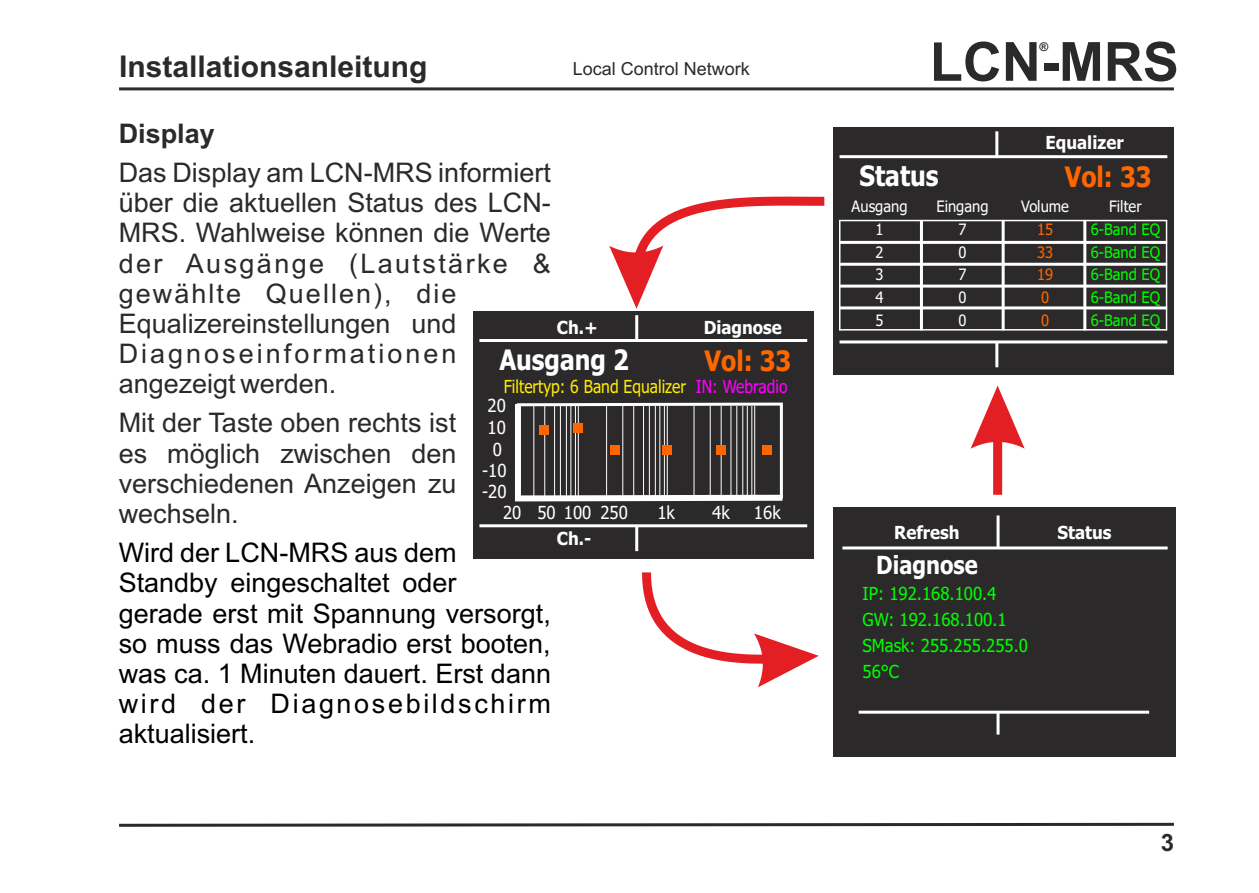
<style>
.page{position:relative;width:1259px;height:893px;background:#fff}
.page>*{position:absolute;margin:0;border:0;box-sizing:border-box;transform-origin:0 0}
.t1{font:700 54px "Arial";color:#2b2929}
.t2{font:700 30px "Arial";color:#2b2929}
.t3{font:700 28.2px "Tahoma";color:#fff;scale:.87 1}
.t4{font:700 28.2px "Tahoma";color:#f60;scale:.87 1}
.t5{font:27px/30.3px "Arial";color:#2b2929}
.t6{font:27px/30.3px "Arial";color:#000}
.t7{font:700 27px "Arial";color:#2b2929}
.t8{font:700 24.9px "Tahoma";color:#fff;scale:.87 1}
.t9{font:700 24px "Arial";color:#2b2929}
.t10{font:18px/26.1px "Tahoma";color:#0f0;scale:.93 1}
.t11{font:700 18px "Tahoma";color:#fff;scale:.93 1}
.t12{font:18px "Tahoma";color:#ffed00;scale:.87 1}
.t13{font:18px/22.2px "Tahoma";color:#fff;scale:.93 1}
.t14{font:18px "Arial";color:#2b2929}
.t15{font:15.6px/22.8px "Tahoma";color:#0f0;text-align:justify;scale:.93 1}
.t16{font:15.6px/22.8px "Tahoma";color:#fff;text-align:center;scale:.93 1}
.t17{font:15.6px/22.8px "Tahoma";color:#f60;scale:.93 1}
.t18{font:700 12px "Arial";color:#2b2929}
.s1{color:#f0f}
</style>
<div class="page">
<svg style="left:119px;top:822px;width:1055px;height:5px"></svg>
<hr style="left:119px;top:87px;width:1055px;height:3px;background:#2b2929">
<div style="left:833px;top:127px;width:341px;height:248px;background:#2b2929"></div>
<hr style="left:839px;top:340px;width:328px;height:3px;background:#fff">
<hr style="left:839px;top:155px;width:328px;height:3px;background:#fff">
<hr style="left:995px;top:342px;width:3px;height:25px;background:#fff">
<hr style="left:995px;top:131px;width:3px;height:25px;background:#fff">
<hr style="left:839px;top:220px;width:1px;height:110px;background:#fff">
<hr style="left:920px;top:220px;width:3px;height:110px;background:#fff">
<hr style="left:1001px;top:220px;width:3px;height:110px;background:#fff">
<hr style="left:1083px;top:220px;width:3px;height:110px;background:#fff">
<hr style="left:1165px;top:220px;width:2px;height:110px;background:#fff">
<hr style="left:839px;top:329px;width:328px;height:2px;background:#fff">
<hr style="left:839px;top:306px;width:328px;height:3px;background:#fff">
<hr style="left:839px;top:285px;width:328px;height:3px;background:#fff">
<hr style="left:839px;top:263px;width:328px;height:3px;background:#fff">
<hr style="left:839px;top:241px;width:328px;height:3px;background:#fff">
<hr style="left:839px;top:220px;width:328px;height:1px;background:#fff">
<div style="left:473px;top:311px;width:341px;height:248px;background:#2b2929"></div>
<svg style="left:515px;top:402px;width:268px;height:100px"></svg>
<hr style="left:479px;top:524px;width:328px;height:3px;background:#fff">
<hr style="left:479px;top:339px;width:328px;height:3px;background:#fff">
<hr style="left:533px;top:406px;width:1px;height:92px;background:#fff">
<hr style="left:544px;top:406px;width:1px;height:92px;background:#fff">
<hr style="left:554px;top:406px;width:1px;height:92px;background:#fff">
<hr style="left:560px;top:406px;width:1px;height:92px;background:#fff">
<hr style="left:566px;top:406px;width:1px;height:92px;background:#fff">
<hr style="left:570px;top:406px;width:1px;height:92px;background:#fff">
<hr style="left:575px;top:406px;width:1px;height:92px;background:#fff">
<hr style="left:578px;top:406px;width:1px;height:92px;background:#fff">
<hr style="left:622px;top:406px;width:1px;height:92px;background:#fff">
<hr style="left:633px;top:406px;width:1px;height:92px;background:#fff">
<hr style="left:643px;top:406px;width:1px;height:92px;background:#fff">
<hr style="left:649px;top:406px;width:1px;height:92px;background:#fff">
<hr style="left:655px;top:406px;width:1px;height:92px;background:#fff">
<hr style="left:659px;top:406px;width:1px;height:92px;background:#fff">
<hr style="left:664px;top:406px;width:1px;height:92px;background:#fff">
<hr style="left:667px;top:406px;width:1px;height:92px;background:#fff">
<hr style="left:709px;top:406px;width:2px;height:92px;background:#fff">
<hr style="left:720px;top:406px;width:1px;height:92px;background:#fff">
<hr style="left:730px;top:406px;width:1px;height:92px;background:#fff">
<hr style="left:736px;top:406px;width:1px;height:92px;background:#fff">
<hr style="left:742px;top:406px;width:1px;height:92px;background:#fff">
<hr style="left:747px;top:406px;width:1px;height:92px;background:#fff">
<hr style="left:751px;top:406px;width:1px;height:92px;background:#fff">
<hr style="left:754px;top:406px;width:1px;height:92px;background:#fff">
<hr style="left:606px;top:406px;width:1px;height:92px;background:#fff">
<hr style="left:693px;top:406px;width:1px;height:92px;background:#fff">
<hr style="left:635px;top:526px;width:3px;height:25px;background:#fff">
<hr style="left:635px;top:315px;width:3px;height:25px;background:#fff">
<div style="left:539px;top:425px;width:10px;height:10px;background:#f60"></div>
<div style="left:573px;top:423px;width:9px;height:10px;background:#f60"></div>
<div style="left:610px;top:445px;width:9px;height:9px;background:#f60"></div>
<div style="left:662px;top:445px;width:10px;height:10px;background:#f60"></div>
<div style="left:716px;top:445px;width:10px;height:10px;background:#f60"></div>
<div style="left:762px;top:445px;width:10px;height:10px;background:#f60"></div>
<div style="left:833px;top:507px;width:342px;height:249px;background:#2b2929"></div>
<hr style="left:858px;top:711px;width:291px;height:3px;background:#fff">
<hr style="left:842px;top:546px;width:325px;height:3px;background:#fff">
<hr style="left:996px;top:712px;width:3px;height:23px;background:#fff">
<hr style="left:996px;top:515px;width:3px;height:33px;background:#fff">
<svg style="left:642px;top:572px;width:177px;height:115px"></svg>
<svg style="left:609px;top:197px;width:215px;height:112px"></svg>
<svg style="left:970px;top:386px;width:54px;height:109px"></svg>
<p class="t2" style="left:119px;top:55px;width:310px">Installationsanleitung</p>
<p class="t14" style="left:573px;top:62px;width:179px">Local Control Network</p>
<p class="t7" style="left:119px;top:123px;width:98px">Display</p>
<p class="t5" style="left:119px;top:160px;width:434px">Das Display am LCN-MRS informiert über die aktuellen Status des LCN-<br>MRS. Wahlweise können die Werte der Ausgänge (Lautstärke &amp; gewählte Quellen), die<br>Equalizereinstellungen und<br>Diagnoseinformationen angezeigt werden.</p>
<p class="t5" style="left:119px;top:410px;width:339px;text-align:justify">Mit der Taste oben rechts ist es möglich zwischen den verschiedenen Anzeigen zu wechseln.</p>
<p class="t6" style="left:119px;top:540px;width:434px">Wird der LCN-MRS aus dem<br>Standby eingeschaltet oder<br>gerade erst mit Spannung versorgt, so muss das Webradio erst booten, was ca. 1 Minuten dauert. Erst dann wird der Diagnosebildschirm aktualisiert.</p>
<p class="t11" style="left:557px;top:321px;width:46px">Ch.+</p>
<p class="t11" style="left:703px;top:321px;width:86px">Diagnose</p>
<p class="t3" style="left:499px;top:348px;width:150px">Ausgang 2</p>
<p class="t4" style="left:704px;top:349px;width:101px">Vol: 33</p>
<p class="t12" style="left:504px;top:379px;width:328px">Filtertyp: 6 Band Equalizer <span class="s1">IN: Webradio</span></p>
<p class="t13" style="left:487px;top:396px;width:21px">20<br>10</p>
<p class="t13" style="left:493px;top:439px;width:11px">0</p>
<p class="t13" style="left:482px;top:461px;width:28px">-10</p>
<p class="t13" style="left:482px;top:482px;width:28px">-20</p>
<p class="t13" style="left:503px;top:503px;width:136px">20 50 100 250</p>
<p class="t13" style="left:657px;top:503px;width:20px">1k</p>
<p class="t13" style="left:712px;top:503px;width:20px">4k</p>
<p class="t13" style="left:754px;top:503px;width:30px">16k</p>
<p class="t11" style="left:557px;top:531px;width:39px">Ch.-</p>
<h1 class="t1" style="left:930px;top:41px;width:250px">LCN-MRS</h1>
<p class="t18" style="left:1039px;top:43px;width:10px">®</p>
<p class="t3" style="left:859px;top:164px;width:92px">Status</p>
<p class="t11" style="left:1045px;top:135px;width:85px">Equalizer</p>
<p class="t4" style="left:1064px;top:166px;width:101px">Vol: 33</p>
<p class="t16" style="left:851px;top:196px;width:62px">Ausgang<br>1<br>2<br>3<br>4<br>5</p>
<p class="t16" style="left:936px;top:196px;width:57px">Eingang<br>7<br>0<br>7<br>0<br>0</p>
<p class="t16" style="left:1021px;top:196px;width:53px">Volume</p>
<p class="t17" style="left:1037px;top:219px;width:19px">15<br>33<br>19<br>0<br>0</p>
<p class="t16" style="left:1109px;top:196px;width:36px">Filter</p>
<p class="t15" style="left:1090px;top:219px;width:76px">6-Band EQ 6-Band EQ 6-Band EQ 6-Band EQ 6-Band EQ</p>
<p class="t11" style="left:894px;top:525px;width:72px">Refresh</p>
<p class="t8" style="left:876px;top:555px;width:118px">Diagnose</p>
<p class="t10" style="left:862px;top:582px;width:179px">IP: 192.168.100.4<br>GW: 192.168.100.1<br>SMask: 255.255.255.0<br>56°C</p>
<p class="t11" style="left:1057px;top:525px;width:60px">Status</p>
<p class="t9" style="left:1160px;top:833px;width:15px">3</p>
</div>
